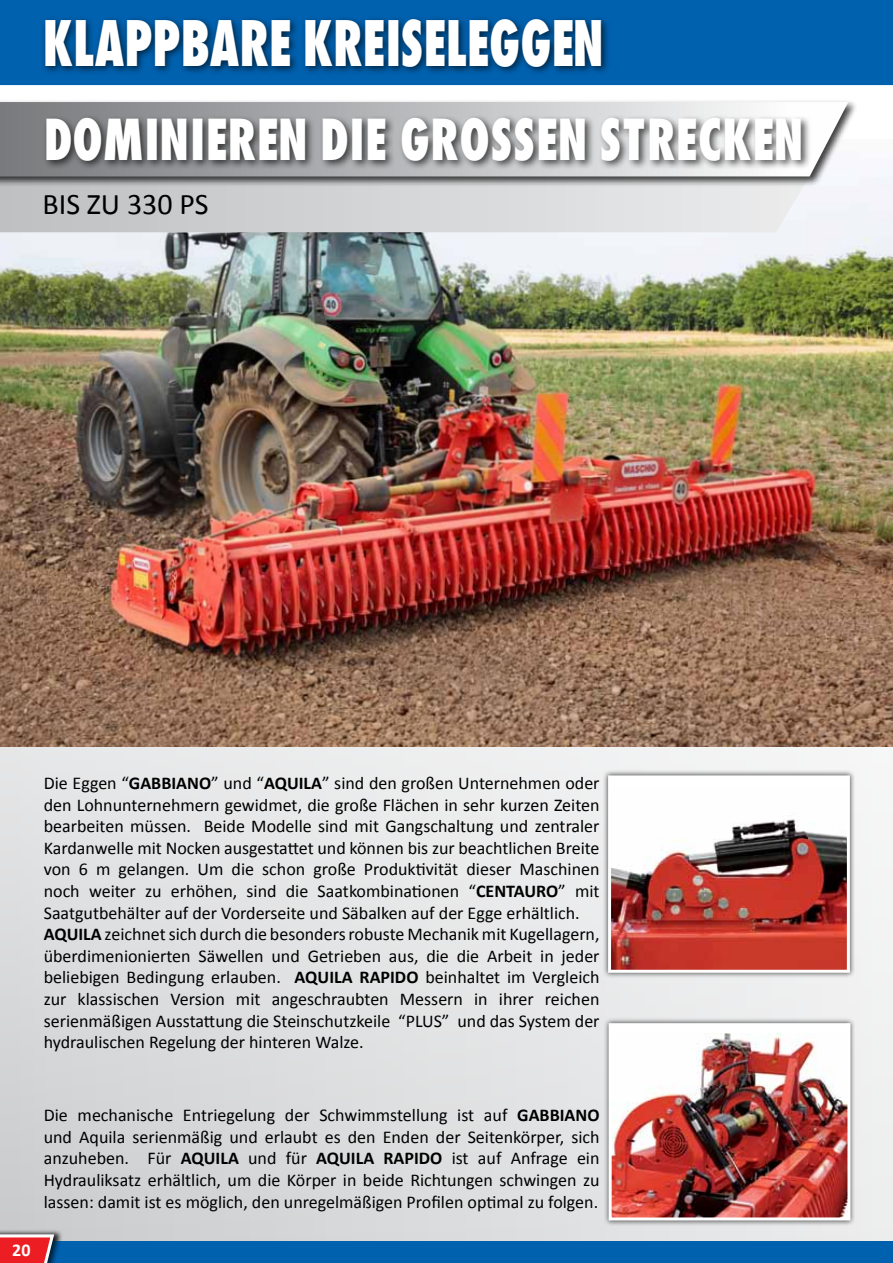
<style>
.page{position:relative;width:893px;height:1263px;background:#fff}
.page>*{position:absolute;margin:0;border:0;box-sizing:border-box;transform-origin:0 0}
.t1{font:60px "Futura Cond X Boold";letter-spacing:-.02em;color:#fff;scale:.8 1}
.t2{font:60px "Futura Cond X Boold";color:#fff}
.t3{font:54px "Futura Cond X Boold";color:#fff;scale:.85 1}
.t4{font:30px "Calibri";color:#000}
.t5{font:18px/21.6px "Calibri";color:#000}
.t6{font:700 18px "Calibri";color:#fff}
.s1{font-weight:700}
</style>
<div class="page">
<div style="left:0;top:299px;width:893px;height:964px;background:linear-gradient(to right,#d7d8da,#edeff1)"></div>
<img style="left:0;top:176px;width:893px;height:570px">
<div style="left:603px;top:1017px;width:253px;height:209px;background:#000;opacity:.69"></div>
<img style="left:607px;top:1022px;width:245px;height:200px">
<div style="left:602px;top:770px;width:254px;height:208px;background:#000;opacity:.69"></div>
<img style="left:607px;top:774px;width:244px;height:200px">
<svg style="left:0;top:187px;width:809px;height:45px;background:#d4d6d7"></svg>
<div style="left:0;top:99px;width:858px;height:88px;background:#000;opacity:.75"></div>
<svg style="left:0;top:102px;width:848px;height:74px"></svg>
<div style="left:42px;top:114px;width:769px;height:57px;background:#000;opacity:.65"></div>
<div style="left:0;top:1242px;width:893px;height:21px;background:#0061af"></div>
<div style="left:0;top:1229px;width:64px;height:34px;background:#000;opacity:.7"></div>
<svg style="left:0;top:1232px;width:56px;height:31px;background:#d2464e"></svg>
<div style="left:0;top:0;width:893px;height:85px;background:#0061af"></div>
<div style="left:41px;top:15px;width:570px;height:61px;background:#000;opacity:.65"></div>
<h1 class="t1" style="left:43px;top:2px;width:74px">KLAPPBAR</h1>
<h1 class="t1" style="left:269px;top:2px;width:421px">E KREISELEGGEN</h1>
<h1 class="t2" style="left:43px;top:2px;width:461px">BAUREIHE EGGEN</h1>
<h2 class="t3" style="left:44px;top:103px;width:895px">DOMINIEREN DIE GROSSEN STRECKEN</h2>
<h3 class="t4" style="left:43px;top:185px;width:168px">BIS ZU 330 PS</h3>
<p class="t5" style="left:44px;top:772px;width:557px">Die Eggen “<span class="s1">GABBIANO</span>” und “<span class="s1">AQUILA</span>” sind den großen Unternehmen oder den Lohnunternehmern gewidmet, die große Flächen in sehr kurzen Zeiten bearbeiten müssen. Beide Modelle sind mit Gangschaltung und zentraler Kardanwelle mit Nocken ausgestattet und können bis zur beachtlichen Breite von 6 m gelangen. Um die schon große Produktivität dieser Maschinen noch weiter zu erhöhen, sind die Saatkombinationen “<span class="s1">CENTAURO</span>” mit Saatgutbehälter auf der Vorderseite und Säbalken auf der Egge erhältlich.<br><span class="s1">AQUILA</span> zeichnet sich durch die besonders robuste Mechanik mit Kugellagern, überdimenionierten Säwellen und Getrieben aus, die die Arbeit in jeder beliebigen Bedingung erlauben. <span class="s1">AQUILA RAPIDO</span> beinhaltet im Vergleich zur klassischen Version mit angeschraubten Messern in ihrer reichen serienmäßigen Ausstattung die Steinschutzkeile “PLUS” und das System der hydraulischen Regelung der hinteren Walze.</p>
<p class="t6" style="left:12px;top:1238px;width:20px">20</p>
<p class="t5" style="left:44px;top:1104px;width:557px;text-align:justify">Die mechanische Entriegelung der Schwimmstellung ist auf <span class="s1">GABBIANO </span>und Aquila serienmäßig und erlaubt es den Enden der Seitenkörper, sich anzuheben. Für <span class="s1">AQUILA</span> und für <span class="s1">AQUILA RAPIDO</span> ist auf Anfrage ein Hydrauliksatz erhältlich, um die Körper in beide Richtungen schwingen zu lassen: damit ist es möglich, den unregelmäßigen Profilen optimal zu folgen.</p>
</div>
